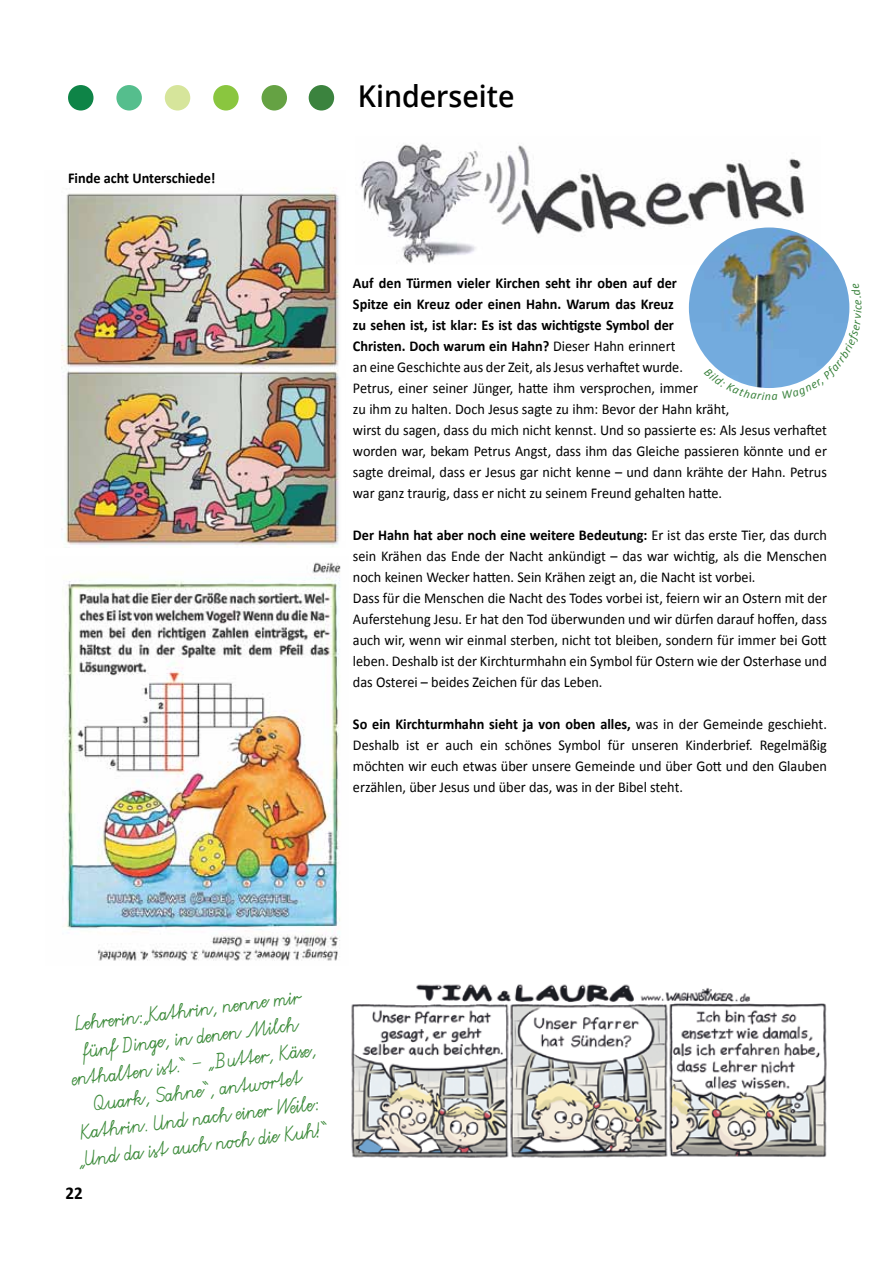
<style>
.page{position:relative;width:893px;height:1263px;background:#fff}
.page>*{position:absolute;margin:0;border:0;box-sizing:border-box;transform-origin:0 0}
.t1{font:600 30px "Open Sans";color:#000;scale:.95 1}
.t2{font:18px/27px "Gruenewald VA";color:#3d8b3b;text-align:center;scale:.95 1}
.t3{font:700 18px "Calibri";color:#000;scale:.95 1}
.t4{font:15px/21px "Calibri";color:#000;scale:.95 1}
.t5{font:700 15px "Calibri";color:#000;scale:.95 1}
.s1{font-weight:700}
</style>
<div class="page">
<div style="left:68px;top:85px;width:26px;height:26px;background:#0e8447;border-radius:50%"></div>
<div style="left:309px;top:85px;width:25px;height:26px;background:#3b833e;border-radius:50%"></div>
<div style="left:165px;top:85px;width:25px;height:26px;background:#d6e59b;border-radius:50%"></div>
<div style="left:262px;top:85px;width:25px;height:26px;background:#65a243;border-radius:50%"></div>
<div style="left:116px;top:85px;width:26px;height:26px;background:#55be8d;border-radius:50%"></div>
<div style="left:213px;top:85px;width:26px;height:26px;background:#8ac63f;border-radius:50%"></div>
<img style="left:351px;top:984px;width:476px;height:174px">
<img style="left:360px;top:144px;width:457px;height:119px">
<img style="left:61px;top:187px;width:278px;height:360px">
<img style="left:63px;top:562px;width:278px;height:399px">
<img style="left:689px;top:227px;width:160px;height:161px;border-radius:80px">
<svg style="left:704px;top:282px;width:146px;height:106px;background:#82add1"></svg>
<p class="t5" style="left:68px;top:169px;width:157px">Finde acht Unterschiede!</p>
<h1 class="t1" style="left:358px;top:75px;width:166px">Kinderseite</h1>
<p class="t4" style="left:353px;top:272px;width:500px"><span class="s1">Auf den Türmen vieler Kirchen seht ihr oben auf der<br>Spitze ein Kreuz oder einen Hahn. Warum das Kreuz<br>zu sehen ist, ist klar: Es ist das wichtigste Symbol der<br>Christen. Doch warum ein Hahn?</span> Dieser Hahn erinnert<br>an eine Geschichte aus der Zeit, als Jesus verhaftet wurde.<br>Petrus, einer seiner Jünger, hatte ihm versprochen, immer<br>zu ihm zu halten. Doch Jesus sagte zu ihm: Bevor der Hahn kräht,<br>wirst du sagen, dass du mich nicht kennst. Und so passierte es: Als Jesus verhaftet worden war, bekam Petrus Angst, dass ihm das Gleiche passieren könnte und er sagte dreimal, dass er Jesus gar nicht kenne – und dann krähte der Hahn. Petrus war ganz traurig, dass er nicht zu seinem Freund gehalten hatte.</p>
<p class="t4" style="left:353px;top:524px;width:500px"><span class="s1">Der Hahn hat aber noch eine weitere Bedeutung:</span> Er ist das erste Tier, das durch sein Krähen das Ende der Nacht ankündigt – das war wichtig, als die Menschen noch keinen Wecker hatten. Sein Krähen zeigt an, die Nacht ist vorbei.<br>Dass für die Menschen die Nacht des Todes vorbei ist, feiern wir an Ostern mit der Auferstehung Jesu. Er hat den Tod überwunden und wir dürfen darauf hoffen, dass auch wir, wenn wir einmal sterben, nicht tot bleiben, sondern für immer bei Gott leben. Deshalb ist der Kirchturmhahn ein Symbol für Ostern wie der Osterhase und das Osterei – beides Zeichen für das Leben.</p>
<p class="t4" style="left:353px;top:713px;width:500px;text-align:justify"><span class="s1">So ein Kirchturmhahn sieht ja von oben alles,</span> was in der Gemeinde geschieht.<br>Deshalb ist er auch ein schönes Symbol für unseren Kinderbrief. Regelmäßig möchten wir euch etwas über unsere Gemeinde und über Gott und den Glauben erzählen, über Jesus und über das, was in der Bibel steht.</p>
<p class="t2" style="left:62px;top:1013px;width:264px;rotate:-7deg">Lehrerin:„Kathrin, nenne mir fünf Dinge, in denen Milch enthalten ist.“ – „Butter, Käse,<br>Quark, Sahne“, antwortet<br>Kathrin. Und nach einer Weile: „Und da ist auch noch die Kuh!“</p>
<p class="t3" style="left:65px;top:1181px;width:20px">22</p>
</div>
